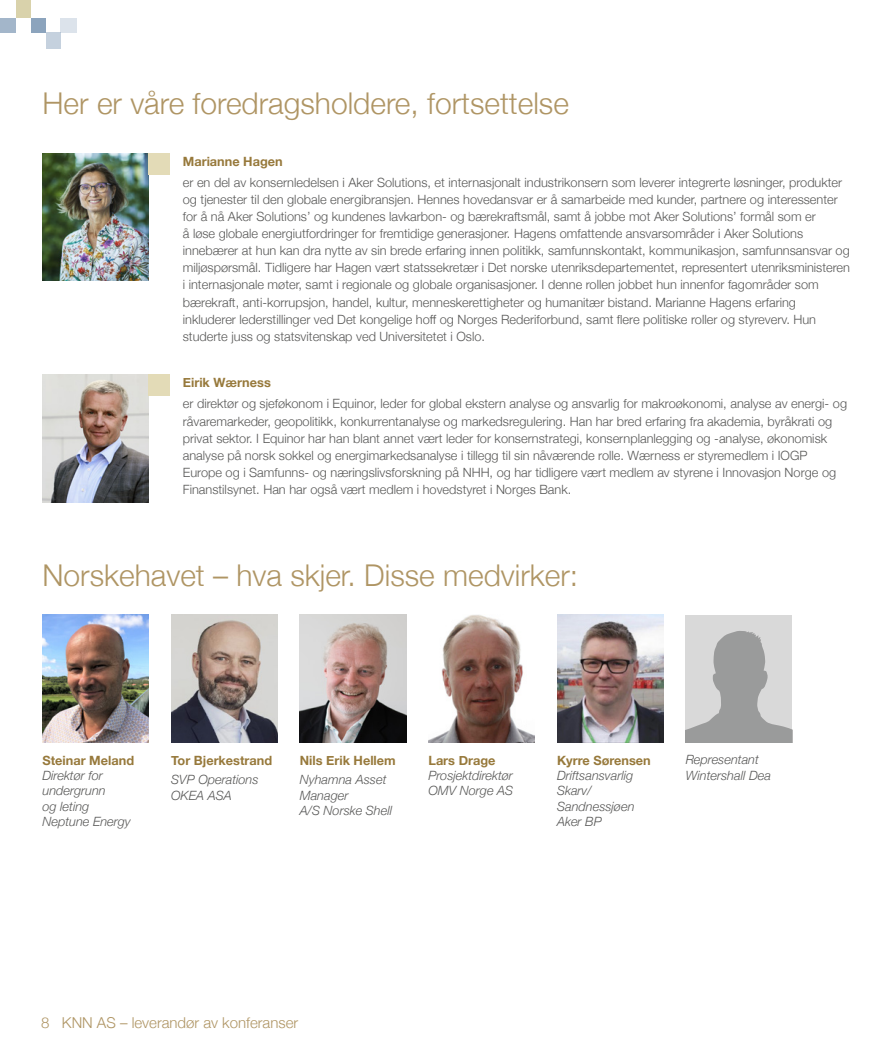
<style>
.page{position:relative;width:893px;height:1063px;background:#fff}
.page>*{position:absolute;margin:0;border:0;box-sizing:border-box;transform-origin:0 0}
.t1{font:300 30px "Helvetica Neue";color:#af9564}
.t2{font:300 15px "Helvetica Neue";color:#af9564}
.t3{font:300 12.75px/17.1px "Helvetica Neue";color:#585857}
.t4{font:italic 300 12.75px/15.3px "Helvetica Neue";color:#585857}
.t5{font:700 12.75px "Helvetica Neue";color:#97793b}
</style>
<div class="page">
<div style="left:46px;top:33px;width:15px;height:16px;background:#c5d1de"></div>
<div style="left:61px;top:18px;width:16px;height:15px;background:#dce3eb"></div>
<div style="left:31px;top:18px;width:15px;height:15px;background:#8ca4bd"></div>
<div style="left:0;top:18px;width:16px;height:15px;background:#a3b6ca"></div>
<div style="left:16px;top:0;width:15px;height:18px;background:#d9d2ab"></div>
<img style="left:429px;top:615px;width:105px;height:127px">
<img style="left:557px;top:615px;width:106px;height:127px">
<div style="left:686px;top:615px;width:106px;height:127px;background:#d9d9d9"></div>
<svg style="left:686px;top:631px;width:106px;height:111px"></svg>
<img style="left:300px;top:615px;width:106px;height:127px">
<img style="left:43px;top:615px;width:106px;height:127px">
<img style="left:171px;top:615px;width:106px;height:127px">
<img style="left:43px;top:153px;width:106px;height:128px">
<div style="left:149px;top:153px;width:21px;height:21px;background:#e3dbb7"></div>
<img style="left:43px;top:375px;width:106px;height:127px">
<div style="left:149px;top:375px;width:21px;height:21px;background:#e3dbb7"></div>
<h1 class="t1" style="left:43px;top:79px;width:528px">Her er våre foredragsholdere, fortsettelse</h1>
<p class="t5" style="left:183px;top:151px;width:101px">Marianne Hagen</p>
<p class="t3" style="left:183px;top:173px;width:669px">er en del av konsernledelsen i Aker Solutions, et internasjonalt industrikonsern som leverer integrerte løsninger, produkter og tjenester til den globale energibransjen. Hennes hovedansvar er å samarbeide med kunder, partnere og interessenter for å nå Aker Solutions’ og kundenes lavkarbon- og bærekraftsmål, samt å jobbe mot Aker Solutions’ formål som er<br>å løse globale energiutfordringer for fremtidige generasjoner. Hagens omfattende ansvarsområder i Aker Solutions innebærer at hun kan dra nytte av sin brede erfaring innen politikk, samfunnskontakt, kommunikasjon, samfunnsansvar og miljøspørsmål. Tidligere har Hagen vært statssekretær i Det norske utenriksdepartementet, representert utenriksministeren i internasjonale møter, samt i regionale og globale organisasjoner. I denne rollen jobbet hun innenfor fagområder som bærekraft, anti-korrupsjon, handel, kultur, menneskerettigheter og humanitær bistand. Marianne Hagens erfaring inkluderer lederstillinger ved Det kongelige hoff og Norges Rederiforbund, samt flere politiske roller og styreverv. Hun studerte juss og statsvitenskap ved Universitetet i Oslo.</p>
<p class="t5" style="left:183px;top:373px;width:90px">Eirik Wærness</p>
<p class="t3" style="left:183px;top:394px;width:666px">er direktør og sjeføkonom i Equinor, leder for global ekstern analyse og ansvarlig for makroøkonomi, analyse av energi- og råvaremarkeder, geopolitikk, konkurrentanalyse og markedsregulering. Han har bred erfaring fra akademia, byråkrati og privat sektor. I Equinor har han blant annet vært leder for konsernstrategi, konsernplanlegging og -analyse, økonomisk analyse på norsk sokkel og energimarkedsanalyse i tillegg til sin nåværende rolle. Wærness er styremedlem i IOGP Europe og i Samfunns- og næringslivsforskning på NHH, og har tidligere vært medlem av styrene i Innovasjon Norge og Finanstilsynet. Han har også vært medlem i hovedstyret i Norges Bank.</p>
<h1 class="t1" style="left:43px;top:551px;width:537px">Norskehavet – hva skjer. Disse medvirker:</h1>
<p class="t5" style="left:43px;top:750px;width:93px">Steinar Meland</p>
<p class="t4" style="left:43px;top:767px;width:90px">Direktør for undergrunn<br>og leting<br>Neptune Energy</p>
<p class="t5" style="left:171px;top:750px;width:103px">Tor Bjerkestrand</p>
<p class="t4" style="left:171px;top:771px;width:89px">SVP Operations<br>OKEA ASA</p>
<p class="t5" style="left:300px;top:750px;width:98px">Nils Erik Hellem</p>
<p class="t4" style="left:300px;top:771px;width:94px">Nyhamna Asset<br>Manager<br>A/S Norske Shell</p>
<p class="t5" style="left:428px;top:750px;width:69px">Lars Drage</p>
<p class="t4" style="left:428px;top:767px;width:86px">Prosjektdirektør<br>OMV Norge AS</p>
<p class="t5" style="left:557px;top:750px;width:95px">Kyrre Sørensen</p>
<p class="t4" style="left:557px;top:767px;width:79px">Driftsansvarlig<br>Skarv/<br>Sandnessjøen<br>Aker BP</p>
<p class="t4" style="left:686px;top:751px;width:87px">Representant<br>Wintershall Dea</p>
<p class="t2" style="left:41px;top:1010px;width:259px">8 KNN AS – leverandør av konferanser</p>
</div>
